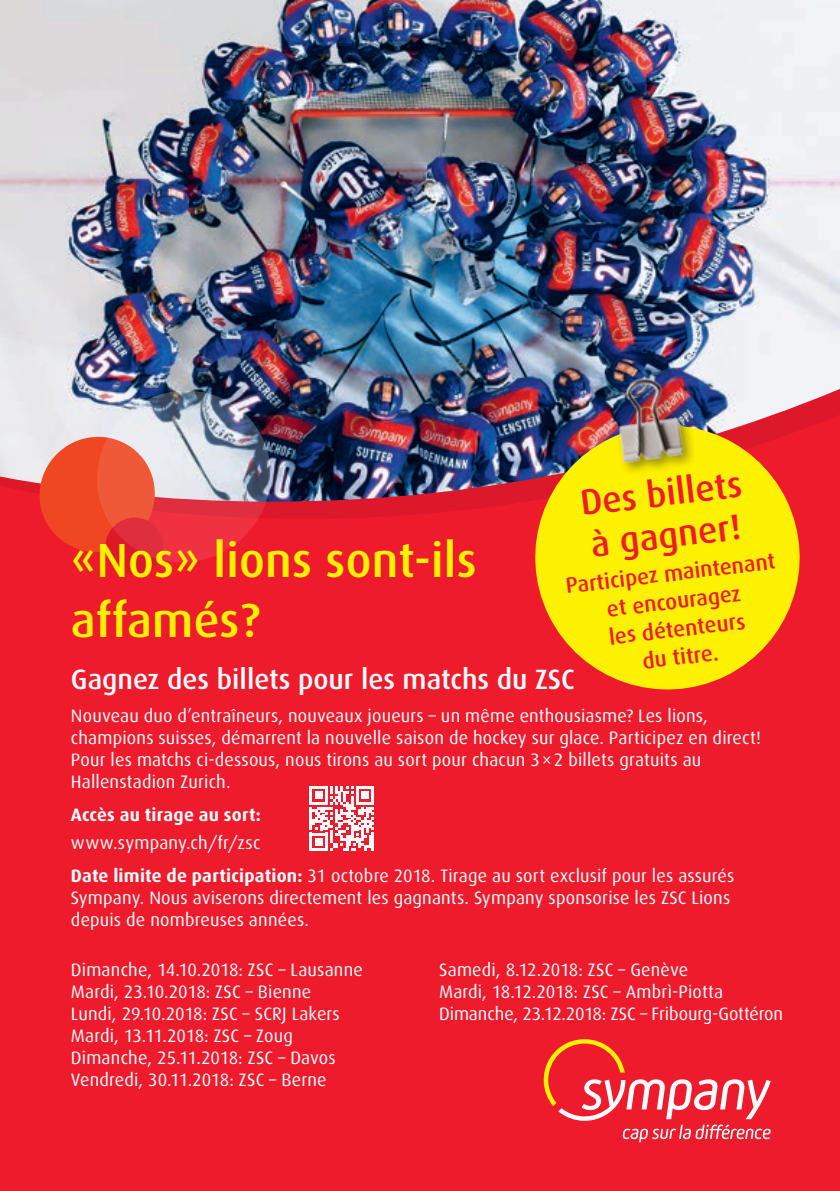
<style>
.page{position:relative;width:840px;height:1191px;background:#fff}
.page>*{position:absolute;margin:0;border:0;box-sizing:border-box;transform-origin:0 0}
.t1{font:500 48px/60px "Dax";letter-spacing:.005em;color:#fff101}
.t2{font:500 36px/42px "Dax";color:#ee1b2d}
.t3{font:500 28px "Dax";color:#fff}
.t4{font:500 22px/28px "Dax";color:#ee1b2d;text-align:center}
.t5{font:18px/22px "Dax";letter-spacing:.01em;color:#fff}
.t6{font:700 18px "Dax";letter-spacing:.015em;color:#fff}
.s1{font-weight:700}
</style>
<div class="page">
<img style="left:0;top:0;width:839px;height:374px">
<img style="left:0;top:374px;width:839px;height:26px">
<div style="left:0;top:400px;width:839px;height:791px;background:#ee1b2d"></div>
<img style="left:38px;top:384px;width:240px;height:191px">
<svg style="left:516px;top:407px;width:301px;height:301px;background:#eda119"></svg>
<div style="left:614px;top:373px;width:83px;height:103px;background:#231f20;opacity:.5"></div>
<img style="left:604px;top:369px;width:92px;height:106px">
<svg style="left:309px;top:786px;width:65px;height:64px"></svg>
<svg style="left:543px;top:1039px;width:227px;height:103px;background:#f04048"></svg>
<h2 class="t2" style="left:577px;top:483px;width:164px;rotate:-7deg">Des billets à gagner!</h2>
<h1 class="t1" style="left:71px;top:531px;width:407px">«Nos» lions sont-ils affamés?</h1>
<h3 class="t3" style="left:71px;top:663px;width:505px">Gagnez des billets pour les matchs du ZSC</h3>
<p class="t5" style="left:71px;top:705px;width:691px">Nouveau duo d’entraîneurs, nouveaux joueurs – un même enthousiasme? Les lions, champions suisses, démarrent la nouvelle saison de hockey sur glace. Participez en direct!<br>Pour les matchs ci-dessous, nous tirons au sort pour chacun 3×2 billets gratuits au Hallenstadion Zurich.</p>
<p class="t6" style="left:71px;top:805px;width:191px">Accès au tirage au sort:</p>
<p class="t5" style="left:71px;top:826px;width:664px;line-height:33.4px">www.sympany.ch/fr/zsc<br><span class="s1">Date limite de participation:</span> 31 octobre 2018. Tirage au sort exclusif pour les assurés</p>
<p class="t5" style="left:71px;top:887px;width:660px">Sympany. Nous aviserons directement les gagnants. Sympany sponsorise les ZSC Lions depuis de nombreuses années.</p>
<p class="t4" style="left:564px;top:572px;width:212px;rotate:-7deg">Participez maintenant et encouragez<br>les détenteurs<br>du titre.</p>
<p class="t5" style="left:71px;top:959px;width:293px">Dimanche, 14.10.2018: ZSC – Lausanne Mardi, 23.10.2018: ZSC – Bienne<br>Lundi, 29.10.2018: ZSC – SCRJ Lakers Mardi, 13.11.2018: ZSC – Zoug Dimanche, 25.11.2018: ZSC – Davos Vendredi, 30.11.2018: ZSC – Berne</p>
<p class="t5" style="left:439px;top:959px;width:345px">Samedi, 8.12.2018: ZSC – Genève<br>Mardi, 18.12.2018: ZSC – Ambrì-Piotta<br>Dimanche, 23.12.2018: ZSC – Fribourg-Gottéron</p>
</div>
